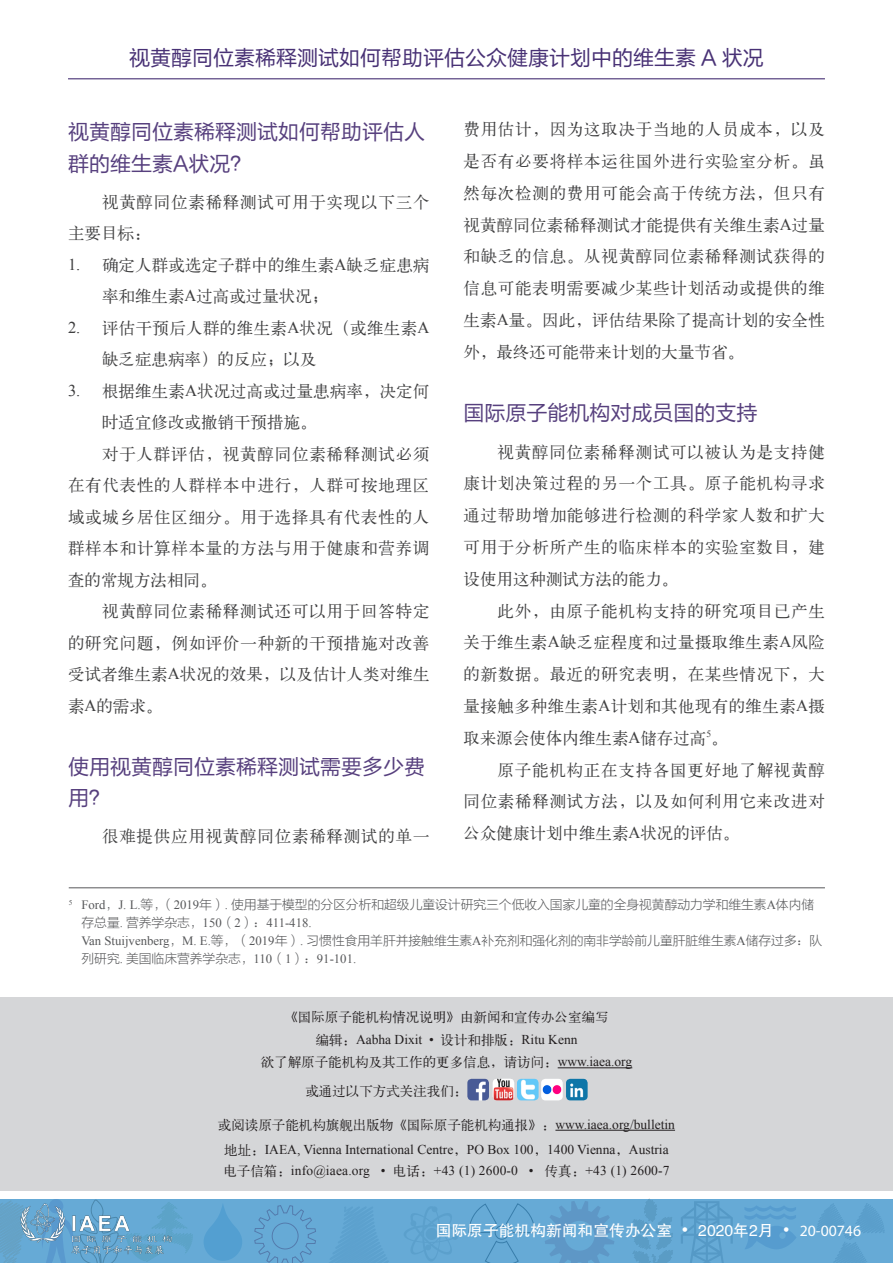
<style>
.page{position:relative;width:893px;height:1263px;background:#fff}
.page>*{position:absolute;margin:0;border:0;box-sizing:border-box;transform-origin:0 0}
.t1{font:21px/31.5px "FZLTHK GBK1 0";color:#57407e}
.t2{font:21px "FZLTHK GBK1 0";color:#483175}
.t3{font:16.5px/31.8px "H Ya 1 gj";letter-spacing:.045em;color:#3e3e3f;text-align:justify}
.t4{font:16.5px/31.5px "H Ya 1 gj";letter-spacing:.005em;color:#3e3e3f}
.t5{font:16.5px/31.5px "H Ya 1 gj";letter-spacing:.02em;color:#3e3e3f}
.t6{font:16.5px "H Ya 1 gj";color:#3e3e3f}
.t7{font:16.5px "H Ya 1 gj";letter-spacing:.01em;color:#3e3e3f}
.t8{font:15.75px "FZHTK GBK1 0";color:#fff}
.t9{font:13.5px/21px "Times New Roman";color:#231f20}
.t10{font:13.5px/28.7px "H Ya 1 gj";color:#231f20}
.t11{font:12.75px/18px "FZLTXHK GBK1 0";color:#57585a}
.t12{font:12.75px "Times New Roman";color:#57585a}
.s1{font-family:"Times New Roman"}
.s2{font-family:"FZLTXHK GBK1 0"}
.s3{font-family:"Sim Sun"}
.s4{font-family:"H Ya 1 gj"}
.s5{font-family:"Arial";font-size:18px}
.s6{font-family:"Myriad Pro"}
</style>
<div class="page">
<svg style="left:0;top:1199px;width:893px;height:64px;background:#62a5d2"></svg>
<img style="left:19px;top:1202px;width:155px;height:54px">
<div style="left:0;top:997px;width:893px;height:193px;background:#d5d6d8"></div>
<hr style="left:558px;top:1067px;width:74px;height:1px;background:#231f20">
<hr style="left:555px;top:1130px;width:120px;height:1px;background:#231f20">
<img style="left:467px;top:1079px;width:22px;height:21px">
<svg style="left:493px;top:1079px;width:21px;height:21px"></svg>
<img style="left:494px;top:1079px;width:19px;height:21px">
<img style="left:517px;top:1079px;width:22px;height:21px">
<img style="left:541px;top:1079px;width:22px;height:21px">
<img style="left:566px;top:1079px;width:22px;height:21px">
<hr style="left:68px;top:78px;width:757px;height:1px;background:#483175">
<hr style="left:69px;top:887px;width:756px;height:1px;background:#57585a">
<div style="left:204px;top:1202px;width:38px;height:59px;background:#66aad6"></div>
<p class="t2" style="left:129px;top:46px;width:636px">视黄醇同位素稀释测试如何帮助评估公众健康计划中的维生素 A 状况</p>
<p class="t1" style="left:68px;top:117px;width:359px">视黄醇同位素稀释测试如何帮助评估人群的维生素A状况？</p>
<p class="t3" style="left:68px;top:186px;width:363px;text-indent:34px">视黄醇同位素稀释测试可用于实现以下三个主要目标：</p>
<p class="t4" style="left:102px;top:249px;width:329px;text-indent:-34px"><span class="s1">1.</span> 确定人群或选定子群中的维生素<span class="s1">A</span>缺乏症患病率和维生素<span class="s1">A</span>过高或过量状况；</p>
<p class="t5" style="left:102px;top:312px;width:329px;text-indent:-34px"><span class="s1">2.</span> 评估干预后人群的维生素<span class="s1">A</span>状况（或维生素<span class="s1">A</span>缺乏症患病率）的反应；以及</p>
<p class="t4" style="left:68px;top:375px;width:363px"><span class="s1">3.</span> 根据维生素<span class="s1">A</span>状况过高或过量患病率，决定何</p>
<p class="t6" style="left:102px;top:414px;width:216px">时适宜修改或撤销干预措施。</p>
<p class="t3" style="left:102px;top:438px;width:329px">对于人群评估，视黄醇同位素稀释测试必须</p>
<p class="t3" style="left:68px;top:469px;width:363px">在有代表性的人群样本中进行，人群可按地理区</p>
<p class="t3" style="left:68px;top:501px;width:363px">域或城乡居住区细分。用于选择具有代表性的人</p>
<p class="t3" style="left:68px;top:532px;width:363px">群样本和计算样本量的方法与用于健康和营养调</p>
<p class="t6" style="left:68px;top:571px;width:150px">查的常规方法相同。</p>
<p class="t3" style="left:102px;top:595px;width:329px">视黄醇同位素稀释测试还可以用于回答特定</p>
<p class="t3" style="left:68px;top:627px;width:363px">的研究问题，例如评价一种新的干预措施对改善</p>
<p class="t7" style="left:68px;top:666px;width:363px">受试者维生素<span class="s1">A</span>状况的效果，以及估计人类对维生</p>
<p class="t3" style="left:68px;top:690px;width:96px">素<span class="s1">A</span>的需求。</p>
<p class="t1" style="left:68px;top:751px;width:359px">使用视黄醇同位素稀释测试需要多少费用？</p>
<p class="t3" style="left:102px;top:820px;width:329px">很难提供应用视黄醇同位素稀释测试的单一</p>
<p class="t3" style="left:463px;top:113px;width:363px">费用估计，因为这取决于当地的人员成本，以及是否有必要将样本运往国外进行实验室分析。虽然每次检测的费用可能会高于传统方法，但只有视黄醇同位素稀释测试才能提供有关维生素<span class="s1">A</span>过量和缺乏的信息。从视黄醇同位素稀释测试获得的信息可能表明需要减少某些计划活动或提供的维生素<span class="s1">A</span>量。因此，评估结果除了提高计划的安全性外，最终还可能带来计划的大量节省。</p>
<p class="t1" style="left:463px;top:398px;width:295px">国际原子能机构对成员国的支持</p>
<p class="t3" style="left:463px;top:436px;width:363px;text-indent:34px">视黄醇同位素稀释测试可以被认为是支持健康计划决策过程的另一个工具。原子能机构寻求通过帮助增加能够进行检测的科学家人数和扩大可用于分析所产生的临床样本的实验室数目，建设使用这种测试方法的能力。</p>
<p class="t3" style="left:463px;top:595px;width:363px;text-indent:34px">此外，由原子能机构支持的研究项目已产生关于维生素<span class="s1">A</span>缺乏症程度和过量摄取维生素<span class="s1">A</span>风险的新数据。最近的研究表明，在某些情况下，大量接触多种维生素<span class="s1">A</span>计划和其他现有的维生素<span class="s1">A</span>摄取来源会使体内维生素<span class="s1">A</span>储存过高<sup>5</sup>。</p>
<p class="t3" style="left:463px;top:754px;width:363px;text-indent:34px">原子能机构正在支持各国更好地了解视黄醇同位素稀释测试方法，以及如何利用它来改进对公众健康计划中维生素<span class="s1">A</span>状况的评估。</p>
<p class="t11" style="left:69px;top:896px;width:747px"><sup>5</sup> <span class="s1">Ford</span>，<span class="s1">J. L.</span>等，（<span class="s1">2019</span>年）<span class="s1">.</span> 使用基于模型的分区分析和超级儿童设计研究三个低收入国家儿童的全身视黄醇动力学和维生素<span class="s1">A</span>体内储</p>
<p class="t12" style="left:82px;top:915px;width:232px"><span class="s2">存总量</span>. <span class="s2">营养学杂志，</span>150<span class="s2">（</span>2<span class="s2">）</span><span class="s3">：</span>411-418.</p>
<p class="t11" style="left:82px;top:932px;width:742px"><span class="s1">Van Stuijvenberg</span>，<span class="s1">M. E.</span>等，（<span class="s1">2019</span>年）<span class="s1">.</span> 习惯性食用羊肝并接触维生素<span class="s1">A</span>补充剂和强化剂的南非学龄前儿童肝脏维生素<span class="s1">A</span>储存过多<span class="s3">：</span>队列研究<span class="s1">.</span> 美国临床营养学杂志，<span class="s1">110</span>（<span class="s1">1</span>）<span class="s3">：</span><span class="s1">91-101.</span></p>
<p class="t10" style="left:284px;top:1003px;width:326px">《国际原子能机构情况说明》由新闻和宣传办公室编写</p>
<p class="t9" style="left:315px;top:1029px;width:263px"><span class="s4">编辑：</span>Aabha Dixit • <span class="s4">设计和排版：</span>Ritu Kenn</p>
<p class="t10" style="left:305px;top:1048px;width:328px;text-indent:-45px">欲了解原子能机构及其工作的更多信息，请访问：<span class="s1">www.iaea.org</span>或通过以下方式关注我们：</p>
<p class="t10" style="left:218px;top:1110px;width:459px">或阅读原子能机构旗舰出版物《国际原子能机构通报》：<span class="s1">www.iaea.org/bulletin</span></p>
<p class="t9" style="left:223px;top:1139px;width:448px"><span class="s4">地址：</span>IAEA, Vienna International Centre<span class="s4">，</span>PO Box 100<span class="s4">，</span>1400 Vienna<span class="s4">，</span>Austria<span class="s4">电子信箱：</span>info@iaea.org • <span class="s4">电话：</span>+43 (1) 2600-0 • <span class="s4">传真：</span>+43 (1) 2600-7</p>
<p class="t8" style="left:436px;top:1222px;width:427px">国际原子能机构新闻和宣传办公室 <span class="s5">•</span> 2020年2月 <span class="s5">•</span> <span class="s6">20-00746</span></p>
</div>
